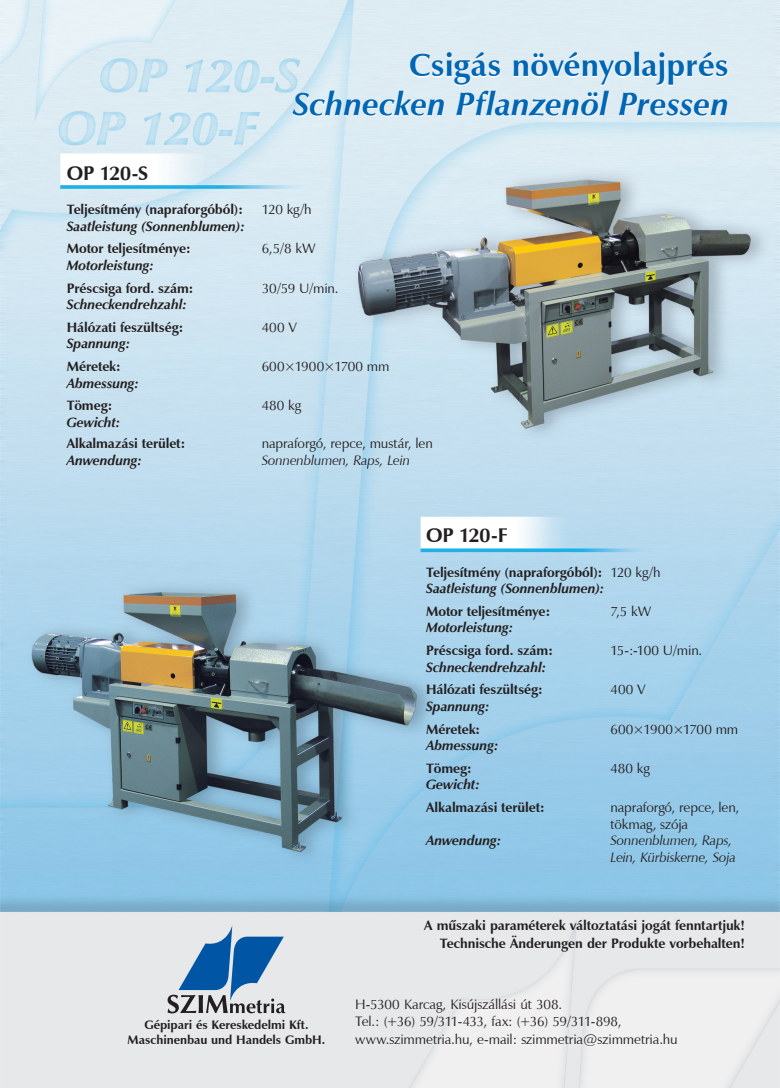
<style>
.page{position:relative;width:780px;height:1088px;background:#fff}
.page>*{position:absolute;margin:0;border:0;box-sizing:border-box;transform-origin:0 0}
.t1{font:italic 32.5px "Zapf Humanist 601 PFL Bold";letter-spacing:.005em;color:#0166b3}
.t2{font:32.5px "Zapf Humanist 601 PFL Bold";color:#0166b3}
.t3{font:20px "Zapf Humanist 601 PFL Bold";letter-spacing:-.01em;color:#231f20}
.t4{font:13.75px/16.5px "Zapf Humanist 601 PFL Bold";letter-spacing:-.01em;color:#231f20}
.t5{font:13.75px/17.5px "Zapf Humanist 601 PFL Normal";letter-spacing:-.01em;color:#231f20}
.t6{font:italic 13.75px "Zapf Humanist 601 PFL Bold";letter-spacing:-.005em;color:#231f20}
.t7{font:13.75px/16.5px "Zapf Humanist 601 PFL Italic";letter-spacing:-.01em;color:#231f20}
.t8{font:12.5px/15px "Zapf Humanist 601 PFL Bold";letter-spacing:-.005em;color:#231f20;text-align:center}
.s1{font-family:"Zapf Humanist 601 PFL Normal"}
.s2{font-style:italic}
</style>
<div class="page">
<img style="left:0;top:0;width:779px;height:1088px">
<img style="left:58px;top:147px;width:264px;height:47px">
<img style="left:418px;top:510px;width:264px;height:47px">
<svg style="left:167px;top:925px;width:118px;height:88px;background:#89a6c3"></svg>
<svg style="left:291px;top:48px;width:438px;height:71px"></svg>
<h1 class="t2" style="left:409px;top:45px;width:321px">Csigás növényolajprés</h1>
<h1 class="t1" style="left:293px;top:84px;width:437px">Schnecken Pflanzenöl Pressen</h1>
<h2 class="t3" style="left:67px;top:160px;width:83px">OP 120-S</h2>
<p class="t4" style="left:67px;top:201px;width:178px">Teljesítmény (napraforgóból):</p>
<p class="t5" style="left:262px;top:201px;width:52px">120 kg/h</p>
<p class="t6" style="left:67px;top:217px;width:180px">Saatleistung (Sonnenblumen):</p>
<p class="t4" style="left:67px;top:240px;width:125px">Motor teljesítménye:</p>
<p class="t5" style="left:262px;top:240px;width:55px">6,5/8 kW</p>
<p class="t6" style="left:67px;top:257px;width:89px">Motorleistung:</p>
<p class="t4" style="left:67px;top:280px;width:128px">Préscsiga ford. szám:</p>
<p class="t5" style="left:262px;top:279px;width:78px">30/59 U/min.</p>
<p class="t6" style="left:67px;top:296px;width:122px">Schneckendrehzahl:</p>
<p class="t4" style="left:67px;top:319px;width:118px">Hálózati feszültség:</p>
<p class="t5" style="left:262px;top:318px;width:37px">400 V</p>
<p class="t6" style="left:67px;top:335px;width:65px">Spannung:</p>
<p class="t4" style="left:67px;top:358px;width:55px">Méretek:</p>
<p class="t5" style="left:262px;top:358px;width:129px">600×1900×1700 mm</p>
<p class="t6" style="left:67px;top:374px;width:74px">Abmessung:</p>
<p class="t4" style="left:67px;top:397px;width:47px">Tömeg:</p>
<p class="t5" style="left:262px;top:397px;width:41px">480 kg</p>
<p class="t6" style="left:67px;top:414px;width:55px">Gewicht:</p>
<p class="t4" style="left:67px;top:435px;width:120px">Alkalmazási terület:</p>
<p class="t5" style="left:262px;top:435px;width:173px">napraforgó, repce, mustár, len</p>
<p class="t6" style="left:67px;top:451px;width:77px">Anwendung:</p>
<p class="t7" style="left:262px;top:452px;width:150px">Sonnenblumen, Raps, Lein</p>
<h2 class="t3" style="left:426px;top:523px;width:83px">OP 120-F</h2>
<p class="t4" style="left:426px;top:563px;width:236px">Teljesítmény (napraforgóból): <span class="s1">120 kg/h<br></span><span class="s2">Saatleistung (Sonnenblumen):</span></p>
<p class="t4" style="left:426px;top:603px;width:125px">Motor teljesítménye:</p>
<p class="t5" style="left:610px;top:602px;width:42px">7,5 kW</p>
<p class="t6" style="left:426px;top:619px;width:89px">Motorleistung:</p>
<p class="t4" style="left:426px;top:642px;width:128px">Préscsiga ford. szám:</p>
<p class="t5" style="left:610px;top:641px;width:93px">15-:-100 U/min.</p>
<p class="t6" style="left:426px;top:658px;width:122px">Schneckendrehzahl:</p>
<p class="t4" style="left:426px;top:681px;width:118px">Hálózati feszültség:</p>
<p class="t5" style="left:610px;top:681px;width:37px">400 V</p>
<p class="t6" style="left:426px;top:698px;width:65px">Spannung:</p>
<p class="t4" style="left:426px;top:720px;width:55px">Méretek:</p>
<p class="t5" style="left:610px;top:720px;width:129px">600×1900×1700 mm</p>
<p class="t6" style="left:426px;top:737px;width:74px">Abmessung:</p>
<p class="t4" style="left:426px;top:760px;width:47px">Tömeg:</p>
<p class="t5" style="left:610px;top:759px;width:41px">480 kg</p>
<p class="t6" style="left:426px;top:776px;width:55px">Gewicht:</p>
<p class="t4" style="left:426px;top:799px;width:120px">Alkalmazási terület:</p>
<p class="t5" style="left:610px;top:799px;width:130px;line-height:16.5px">napraforgó, repce, len, tökmag, szója</p>
<p class="t6" style="left:426px;top:832px;width:77px">Anwendung:</p>
<p class="t7" style="left:610px;top:832px;width:127px">Sonnenblumen, Raps,<br>Lein, Kürbiskerne, Soja</p>
<p class="t8" style="left:128px;top:1017px;width:199px">Gépipari és Kereskedelmi Kft.<br>Maschinenbau und Handels GmbH.</p>
<p class="t4" style="left:424px;top:917px;width:322px;line-height:17.5px;text-align:right">A műszaki paraméterek változtatási jogát fenntartjuk!<br>Technische Änderungen der Produkte vorbehalten!</p>
<p class="t5" style="left:355px;top:995px;width:324px">H-5300 Karcag, Kisújszállási út 308.<br>Tel.: (+36) 59/311-433, fax: (+36) 59/311-898, www.szimmetria.hu, e-mail: szimmetria@szimmetria.hu</p>
</div>
